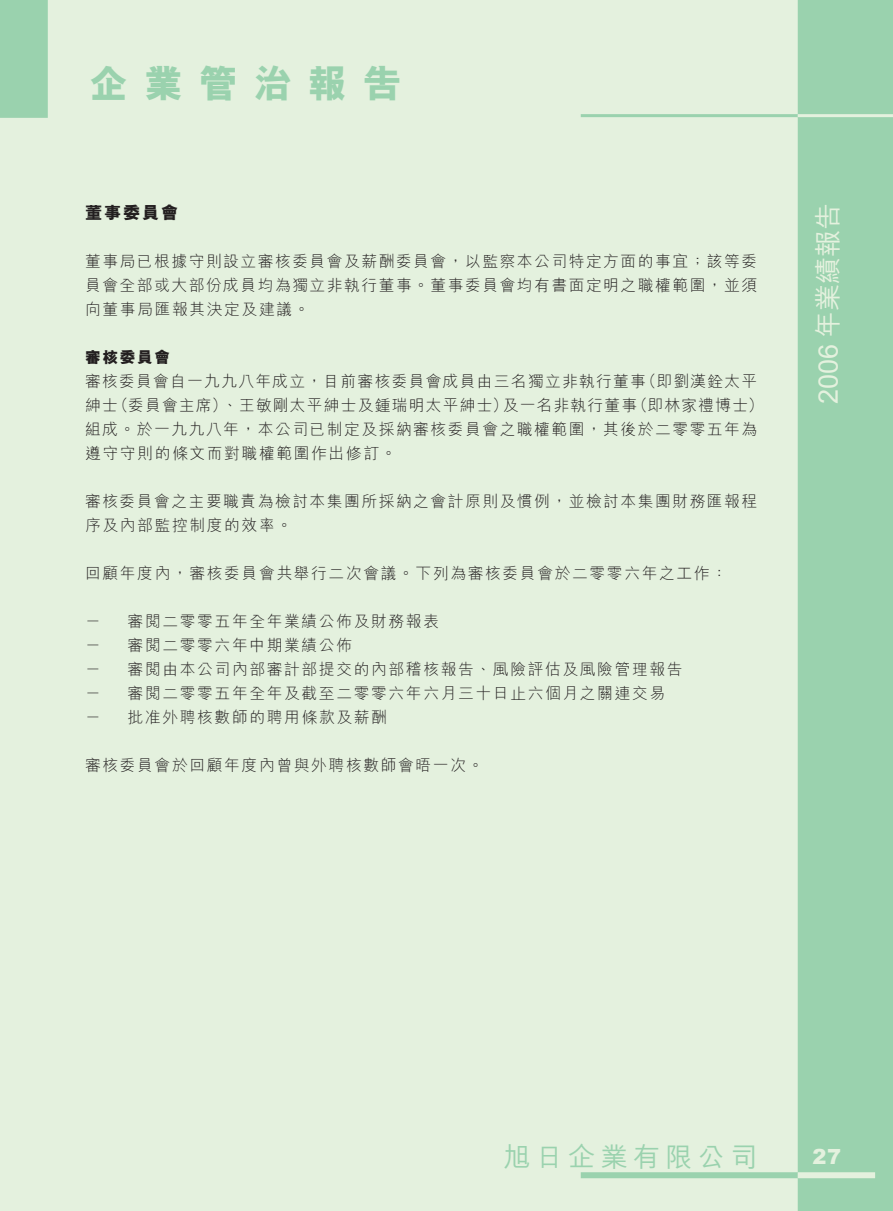
<style>
.page{position:relative;width:893px;height:1211px;background:#fff}
.page>*{position:absolute;margin:0;border:0;box-sizing:border-box;transform-origin:0 0}
.t1{font:800 39px "M Hei";letter-spacing:.4em;color:#9ad2ae}
.t2{font:500 27px "M Hei";color:#e4f1de}
.t3{font:500 27px "M Hei";letter-spacing:.2em;color:#9ad2ae}
.t4{font:900 21px "Arial";color:#e4f1de}
.t5{font:800 17.25px "M Hei";letter-spacing:.1em;color:#231f20}
.t6{font:300 15.75px/24px "M Hei";letter-spacing:.105em;color:#231f20;text-align:justify}
.t7{font:300 15.75px/24px "M Hei";letter-spacing:.08em;color:#231f20}
.t8{font:800 15.75px "M Hei";letter-spacing:.105em;color:#231f20}
</style>
<div class="page">
<div style="left:0;top:0;width:892px;height:1210px;background:#e4f1de"></div>
<div style="left:797px;top:0;width:95px;height:1210px;background:#9ad2ae"></div>
<div style="left:580px;top:1172px;width:300px;height:6px;background:#9ad2ae"></div>
<div style="left:797px;top:1172px;width:78px;height:6px;background:#e4f1de"></div>
<hr style="left:580px;top:114px;width:294px;height:3px;background:#9ad2ae">
<hr style="left:797px;top:114px;width:95px;height:3px;background:#e4f1de">
<div style="left:0;top:0;width:48px;height:118px;background:#9ad2ae"></div>
<h1 class="t1" style="left:89px;top:69px;width:314px">企業管治報告</h1>
<p class="t5" style="left:85px;top:206px;width:95px">董事委員會</p>
<p class="t6" style="left:85px;top:251px;width:673px">董事局已根據守則設立審核委員會及薪酬委員會，以監察本公司特定方面的事宜；該等委員會全部或大部份成員均為獨立非執行董事。董事委員會均有書面定明之職權範圍，並須向董事局匯報其決定及建議。</p>
<p class="t8" style="left:85px;top:351px;width:87px">審核委員會</p>
<p class="t7" style="left:85px;top:371px;width:680px">審核委員會自一九九八年成立，目前審核委員會成員由三名獨立非執行董事（即劉漢銓太平紳士（委員會主席）、王敏剛太平紳士及鍾瑞明太平紳士）及一名非執行董事（即林家禮博士）組成。於一九九八年，本公司已制定及採納審核委員會之職權範圍，其後於二零零五年為遵守守則的條文而對職權範圍作出修訂。</p>
<p class="t6" style="left:85px;top:491px;width:673px">審核委員會之主要職責為檢討本集團所採納之會計原則及慣例，並檢討本集團財務匯報程序及內部監控制度的效率。</p>
<p class="t6" style="left:85px;top:563px;width:643px">回顧年度內，審核委員會共舉行二次會議。下列為審核委員會於二零零六年之工作：</p>
<p class="t6" style="left:85px;top:611px;width:17px">－</p>
<p class="t6" style="left:128px;top:611px;width:313px">審閱二零零五年全年業績公佈及財務報表</p>
<p class="t6" style="left:85px;top:635px;width:17px">－</p>
<p class="t6" style="left:128px;top:635px;width:226px">審閱二零零六年中期業績公佈</p>
<p class="t6" style="left:85px;top:659px;width:17px">－</p>
<p class="t6" style="left:128px;top:659px;width:556px">審閱由本公司內部審計部提交的內部稽核報告、風險評估及風險管理報告</p>
<p class="t6" style="left:85px;top:683px;width:17px">－</p>
<p class="t6" style="left:128px;top:683px;width:539px">審閱二零零五年全年及截至二零零六年六月三十日止六個月之關連交易</p>
<p class="t6" style="left:85px;top:707px;width:17px">－</p>
<p class="t6" style="left:128px;top:707px;width:261px">批准外聘核數師的聘用條款及薪酬</p>
<p class="t6" style="left:85px;top:755px;width:400px">審核委員會於回顧年度內曾與外聘核數師會晤一次。</p>
<h2 class="t2" style="left:817px;top:404px;width:202px;rotate:-90deg">2006 年業績報告</h2>
<h2 class="t3" style="left:503px;top:1146px;width:255px">旭日企業有限公司</h2>
<h3 class="t4" style="left:812px;top:1149px;width:30px">27</h3>
</div>
